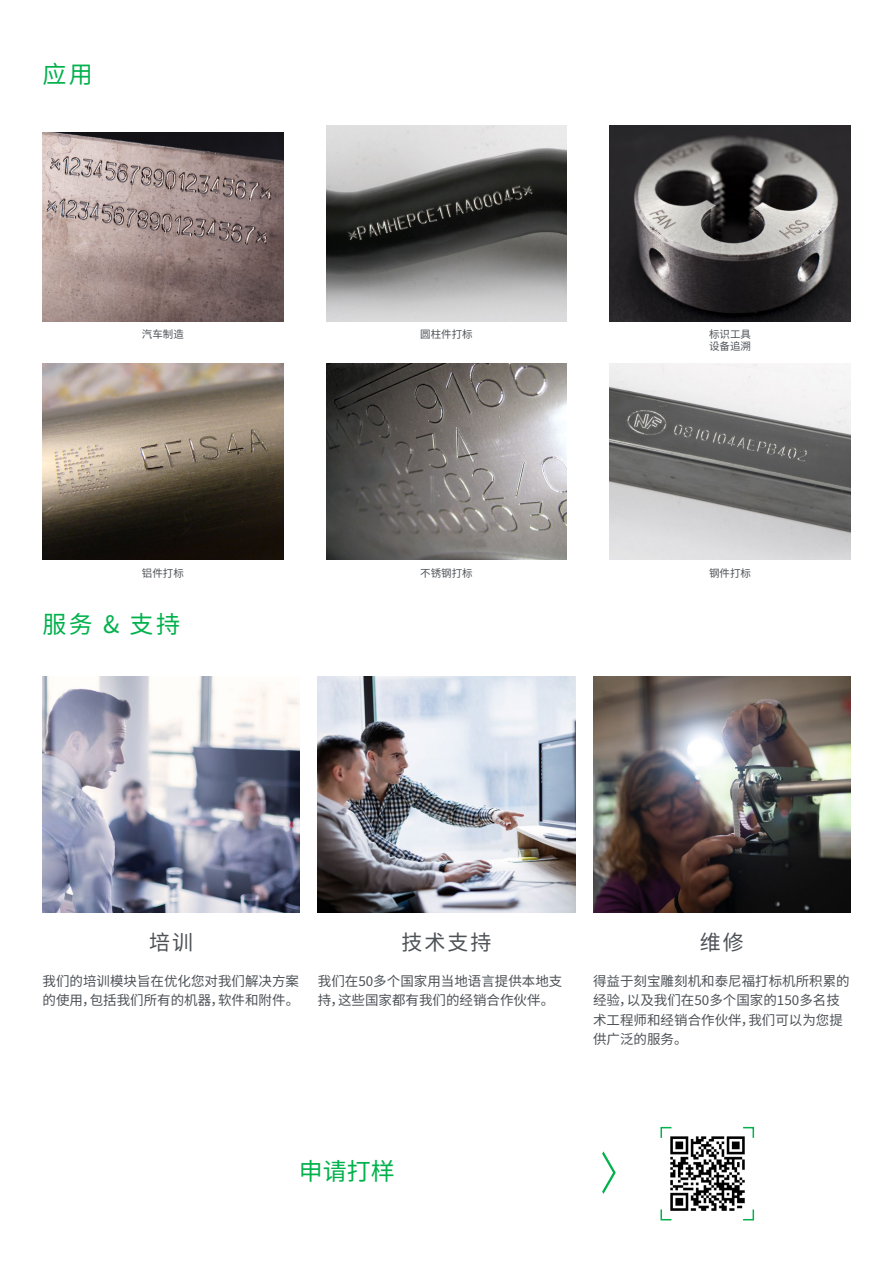
<style>
.page{position:relative;width:893px;height:1263px;background:#fff}
.page>*{position:absolute;margin:0;border:0;box-sizing:border-box;transform-origin:0 0}
.t1{font:24px "Noto Sans SC";letter-spacing:.05em;color:#00b14c}
.t2{font:21px "Noto Sans SC";letter-spacing:.1em;color:#4d5257}
.t3{font:13.5px/19.5px "Noto Sans SC";color:#4d5257}
.t4{font:10.5px/12px "Noto Sans SC";color:#4d5257}
</style>
<div class="page">
<img style="left:43px;top:132px;width:240px;height:189px">
<img style="left:609px;top:126px;width:241px;height:195px">
<img style="left:326px;top:126px;width:241px;height:195px">
<img style="left:609px;top:364px;width:241px;height:195px">
<img style="left:43px;top:364px;width:240px;height:195px">
<img style="left:326px;top:364px;width:241px;height:195px">
<svg style="left:660px;top:1126px;width:12px;height:12px"></svg>
<svg style="left:660px;top:1209px;width:12px;height:12px"></svg>
<svg style="left:743px;top:1126px;width:12px;height:12px"></svg>
<svg style="left:743px;top:1209px;width:12px;height:12px"></svg>
<img style="left:43px;top:676px;width:257px;height:236px">
<img style="left:318px;top:676px;width:257px;height:236px">
<img style="left:593px;top:676px;width:257px;height:236px">
<img style="left:669px;top:1135px;width:76px;height:77px">
<svg style="left:602px;top:1151px;width:14px;height:43px"></svg>
<h1 class="t1" style="left:43px;top:61px;width:52px">应用</h1>
<p class="t4" style="left:142px;top:329px;width:43px">汽车制造</p>
<p class="t4" style="left:420px;top:329px;width:54px">圆柱件打标</p>
<p class="t4" style="left:142px;top:568px;width:43px">铝件打标</p>
<p class="t4" style="left:420px;top:568px;width:54px">不锈钢打标</p>
<h1 class="t1" style="left:43px;top:611px;width:139px">服务 &amp; 支持</h1>
<p class="t4" style="left:709px;top:329px;width:43px">标识工具设备追溯</p>
<p class="t4" style="left:709px;top:568px;width:43px">钢件打标</p>
<h2 class="t2" style="left:149px;top:930px;width:46px">培训</h2>
<h2 class="t2" style="left:401px;top:930px;width:92px">技术支持</h2>
<h2 class="t2" style="left:700px;top:930px;width:46px">维修</h2>
<p class="t3" style="left:318px;top:971px;width:246px">我们在50多个国家用当地语言提供本地支持，这些国家都有我们的经销合作伙伴。</p>
<p class="t3" style="left:43px;top:971px;width:258px">我们的培训模块旨在优化您对我们解决方案的使用，包括我们所有的机器，软件和附件。</p>
<p class="t3" style="left:593px;top:971px;width:258px">得益于刻宝雕刻机和泰尼福打标机所积累的经验，以及我们在50多个国家的150多名技术工程师和经销合作伙伴，我们可以为您提供广泛的服务。</p>
<h1 class="t1" style="left:299px;top:1158px;width:97px">申请打样</h1>
</div>
